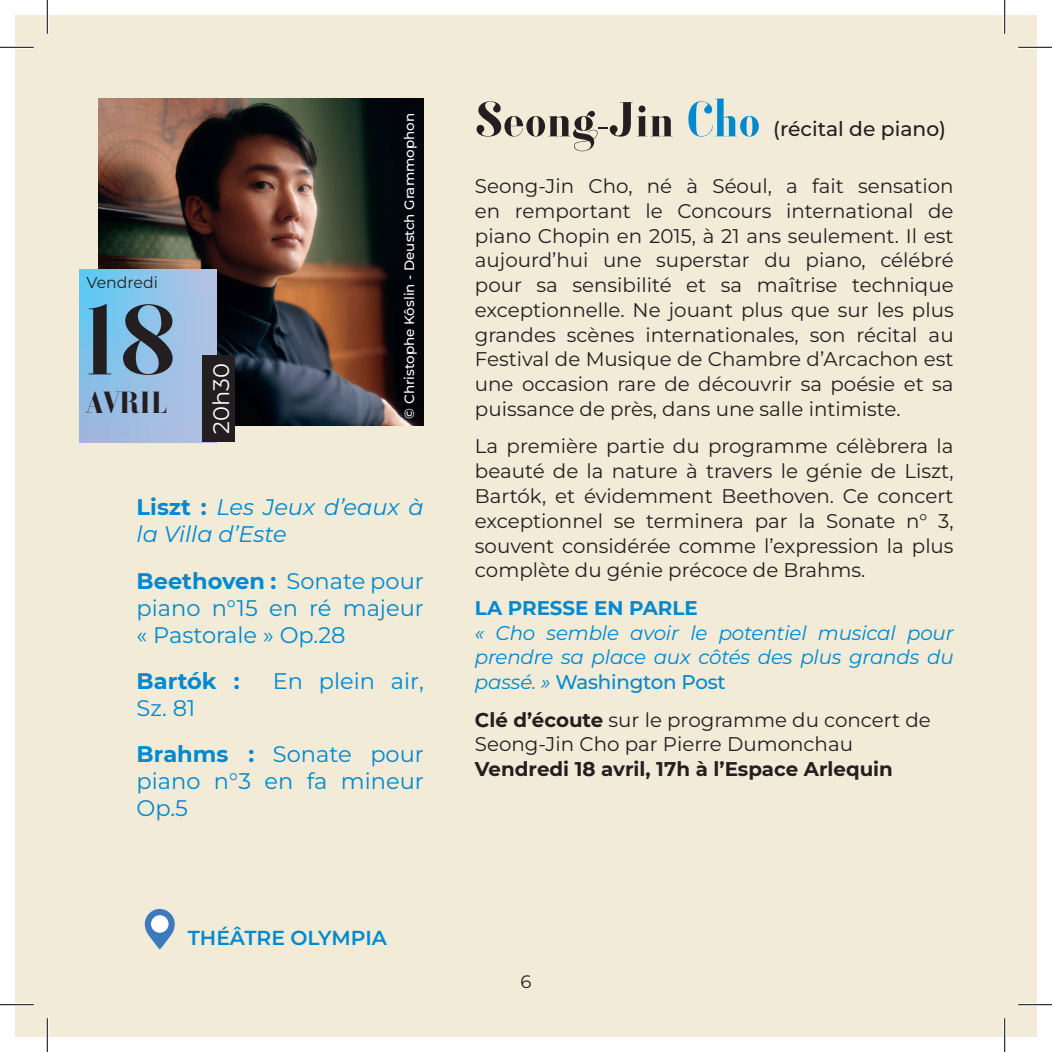
<style>
.page{position:relative;width:1052px;height:1052px;background:#fff}
.page>*{position:absolute;margin:0;border:0;box-sizing:border-box;transform-origin:0 0}
.t1{font:112.5px "Decize";color:#231f20}
.t2{font:54px "Decize";color:#231f20}
.t3{font:33.75px "Decize";color:#231f20}
.t4{font:22.5px/27px "Montserrat";color:#0089cf}
.t5{font:italic 22.5px/27px "Montserrat";color:#0089cf}
.t6{font:700 22.5px "Montserrat";color:#0089cf}
.t7{font:22.5px "Montserrat";color:#fff}
.t8{font:500 20.25px "Montserrat";color:#231f20}
.t9{font:600 20.25px "Montserrat";color:#0089cf}
.t10{font:19.8px/24.8px "Montserrat";color:#231f20;text-align:justify}
.t11{font:italic 19.8px/24.8px "Montserrat";letter-spacing:-.01em;color:#0089cf;text-align:justify}
.t12{font:700 19.8px "Montserrat";color:#231f20}
.t13{font:700 19.8px "Montserrat";color:#0089cf}
.t14{font:18px "Montserrat";color:#231f20}
.t15{font:15.75px "Montserrat";color:#231f20}
.t16{font:500 13.5px "Montserrat";color:#fff}
.s1{font-weight:700;font-style:normal}
.s2{font-weight:700}
.s3{color:#0089cf}
.s4{font-weight:500;font-style:normal}
</style>
<div class="page">
<div style="left:1004px;top:15px;width:32px;height:1021px;background:#f1ebd8"></div>
<div style="left:15px;top:15px;width:989px;height:1021px;background:#f1ebd8"></div>
<img style="left:98px;top:98px;width:326px;height:327px">
<svg style="left:79px;top:269px;width:137px;height:173px;background:#93c1e7"></svg>
<div style="left:202px;top:355px;width:32px;height:87px;background:#231f20"></div>
<svg style="left:144px;top:909px;width:31px;height:40px"></svg>
<div style="left:151px;top:914px;width:17px;height:18px;background:#fff;border-radius:50%"></div>
<hr style="left:0;top:46px;width:34px;height:3px;background:#fff">
<hr style="left:1017px;top:46px;width:34px;height:3px;background:#fff">
<hr style="left:0;top:1003px;width:34px;height:2px;background:#fff">
<hr style="left:1017px;top:1003px;width:34px;height:2px;background:#fff">
<hr style="left:46px;top:0;width:3px;height:34px;background:#fff">
<hr style="left:46px;top:1017px;width:3px;height:34px;background:#fff">
<hr style="left:1003px;top:0;width:2px;height:34px;background:#fff">
<hr style="left:1003px;top:1017px;width:2px;height:34px;background:#fff">
<hr style="left:0;top:47px;width:34px;height:1px;background:#000">
<hr style="left:1017px;top:47px;width:34px;height:1px;background:#000">
<hr style="left:0;top:1004px;width:34px;height:1px;background:#000">
<hr style="left:1017px;top:1004px;width:34px;height:1px;background:#000">
<hr style="left:47px;top:0;width:1px;height:34px;background:#000">
<hr style="left:47px;top:1017px;width:1px;height:34px;background:#000">
<hr style="left:1004px;top:0;width:1px;height:34px;background:#000">
<hr style="left:1004px;top:1017px;width:1px;height:34px;background:#000">
<p class="t15" style="left:86px;top:271px;width:73px">Vendredi</p>
<h1 class="t1" style="left:81px;top:287px;width:97px">18</h1>
<h3 class="t3" style="left:86px;top:386px;width:82px">AVRIL</h3>
<p class="t7" style="left:206px;top:434px;width:72px;rotate:-90deg">20h30</p>
<p class="t16" style="left:400px;top:418px;width:307px;rotate:-90deg">© Christophe Kôslin - Deustch Grammophon</p>
<p class="t5" style="left:137px;top:493px;width:288px"><span class="s1">Liszt :</span> Les Jeux d’eaux à la Villa d’Este</p>
<p class="t4" style="left:137px;top:566px;width:289px;text-align:justify"><span class="s2">Beethoven :</span> Sonate pour piano n°15 en ré majeur « Pastorale » Op.28</p>
<p class="t6" style="left:137px;top:664px;width:105px">Bartók :</p>
<p class="t4" style="left:273px;top:666px;width:152px">En plein air,</p>
<p class="t4" style="left:137px;top:684px;width:289px;line-height:46.1px">Sz. 81<br><span class="s2">Brahms :</span> Sonate pour</p>
<p class="t4" style="left:137px;top:766px;width:289px">piano n°3 en fa mineur<br>Op.5</p>
<p class="t9" style="left:188px;top:923px;width:201px">THÉÂTRE OLYMPIA</p>
<h2 class="t2" style="left:475px;top:95px;width:287px">Seong-Jin <span class="s3">Cho</span></h2>
<p class="t8" style="left:773px;top:116px;width:174px">(récital de piano)</p>
<p class="t10" style="left:475px;top:173px;width:480px">Seong-Jin Cho, né à Séoul, a fait sensation en remportant le Concours international de piano Chopin en 2015, à 21 ans seulement. Il est aujourd’hui une superstar du piano, célébré pour sa sensibilité et sa maîtrise technique exceptionnelle. Ne jouant plus que sur les plus grandes scènes internationales, son récital au Festival de Musique de Chambre d’Arcachon est une occasion rare de découvrir sa poésie et sa puissance de près, dans une salle intimiste.</p>
<p class="t10" style="left:475px;top:433px;width:480px">La première partie du programme célèbrera la beauté de la nature à travers le génie de Liszt, Bartók, et évidemment Beethoven. Ce concert exceptionnel se terminera par la Sonate n° 3, souvent considérée comme l’expression la plus complète du génie précoce de Brahms.</p>
<p class="t13" style="left:475px;top:593px;width:224px">LA PRESSE EN PARLE</p>
<p class="t11" style="left:475px;top:619px;width:480px">« Cho semble avoir le potentiel musical pour prendre sa place aux côtés des plus grands du passé. » <span class="s4">Washington Post</span></p>
<p class="t10" style="left:475px;top:706px;width:457px"><span class="s2">Clé d’écoute</span> sur le programme du concert de<br>Seong-Jin Cho par Pierre Dumonchau</p>
<p class="t12" style="left:475px;top:754px;width:419px">Vendredi 18 avril, 17h à l’Espace Arlequin</p>
<p class="t14" style="left:520px;top:969px;width:12px">6</p>
</div>
